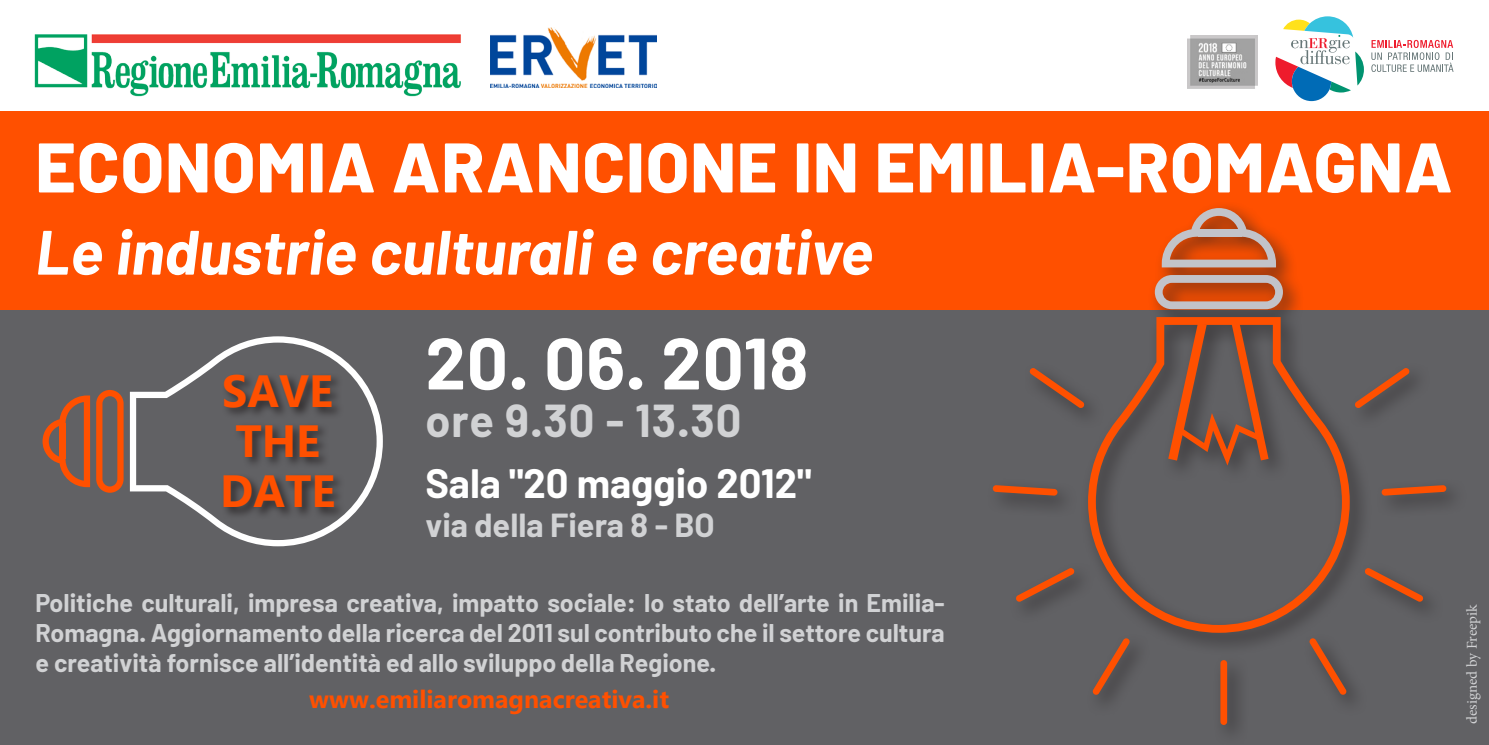
<style>
.page{position:relative;width:1489px;height:745px;background:#fff}
.page>*{position:absolute;margin:0;border:0;box-sizing:border-box;transform-origin:0 0}
.t1{font:700 72.5px "Barlow";letter-spacing:.01em;color:#fff}
.t2{font:800 70px "Barlow";letter-spacing:.015em;color:#fff}
.t3{font:italic 700 62.5px "Barlow";color:#fff}
.t4{font:700 45px "Barlow";letter-spacing:.025em;color:#d1d2d4}
.t5{font:700 45px "Gadugi";color:#ff5000}
.t6{font:700 40px "Barlow";color:#fff}
.t7{font:700 32.5px "Barlow";color:#d1d2d4}
.t8{font:700 25px/30px "Barlow";color:#d1d2d4;text-align:justify}
.t9{font:700 25px "Gadugi";color:#ff5000}
.t10{font:15px "Minion Pro";color:#d1d2d4}
</style>
<div class="page">
<div style="left:0;top:112px;width:1488px;height:198px;background:#ff5000"></div>
<div style="left:0;top:310px;width:1488px;height:434px;background:#616164"></div>
<img style="left:490px;top:27px;width:167px;height:61px">
<img style="left:34px;top:34px;width:427px;height:63px">
<div style="left:986px;top:201px;width:481px;height:543px;background:#231f20;opacity:.7"></div>
<svg style="left:1154px;top:275px;width:128px;height:34px"></svg>
<svg style="left:1161px;top:208px;width:114px;height:59px"></svg>
<svg style="left:1087px;top:317px;width:262px;height:315px"></svg>
<div style="left:1197px;top:229px;width:44px;height:7px;background:#c2c3c9"></div>
<svg style="left:1168px;top:320px;width:100px;height:145px"></svg>
<div style="left:1220px;top:659px;width:6px;height:65px;background:#ff5000;border-radius:3px"></div>
<svg style="left:1308px;top:638px;width:38px;height:56px"></svg>
<svg style="left:1364px;top:567px;width:59px;height:34px"></svg>
<svg style="left:1381px;top:485px;width:65px;height:10px"></svg>
<svg style="left:1354px;top:368px;width:55px;height:40px"></svg>
<svg style="left:1092px;top:638px;width:37px;height:56px"></svg>
<svg style="left:1015px;top:567px;width:59px;height:34px"></svg>
<svg style="left:992px;top:485px;width:65px;height:10px"></svg>
<svg style="left:1029px;top:368px;width:55px;height:40px"></svg>
<img style="left:1187px;top:35px;width:70px;height:54px">
<svg style="left:1371px;top:40px;width:82px;height:32px"></svg>
<svg style="left:1275px;top:16px;width:88px;height:85px"></svg>
<svg style="left:96px;top:390px;width:28px;height:102px"></svg>
<svg style="left:43px;top:395px;width:47px;height:92px"></svg>
<svg style="left:130px;top:336px;width:253px;height:210px"></svg>
<div style="left:59px;top:423px;width:6px;height:35px;background:#ff5000"></div>
<p class="t2" style="left:35px;top:124px;width:1418px">ECONOMIA ARANCIONE IN EMILIA-ROMAGNA</p>
<p class="t3" style="left:35px;top:213px;width:839px">Le industrie culturali e creative</p>
<p class="t5" style="left:222px;top:364px;width:112px">SAVE</p>
<p class="t5" style="left:235px;top:414px;width:86px">THE</p>
<p class="t5" style="left:220px;top:464px;width:117px">DATE</p>
<p class="t1" style="left:425px;top:318px;width:384px">20. 06. 2018</p>
<p class="t4" style="left:425px;top:392px;width:317px">ore 9.30 - 13.30</p>
<p class="t6" style="left:425px;top:458px;width:387px">Sala "20 maggio 2012"</p>
<p class="t7" style="left:425px;top:505px;width:291px">via della Fiera 8 - BO</p>
<p class="t8" style="left:35px;top:587px;width:910px">Politiche culturali, impresa creativa, impatto sociale: lo stato dell’arte in Emilia-Romagna. Aggiornamento della ricerca del 2011 sul contributo che il settore cultura e creatività fornisce all’identità ed allo sviluppo della Regione.</p>
<p class="t9" style="left:309px;top:683px;width:361px">www.emiliaromagnacreativa.it</p>
<p class="t10" style="left:1461px;top:723px;width:121px;rotate:-90deg">designed by Freepik</p>
</div>
